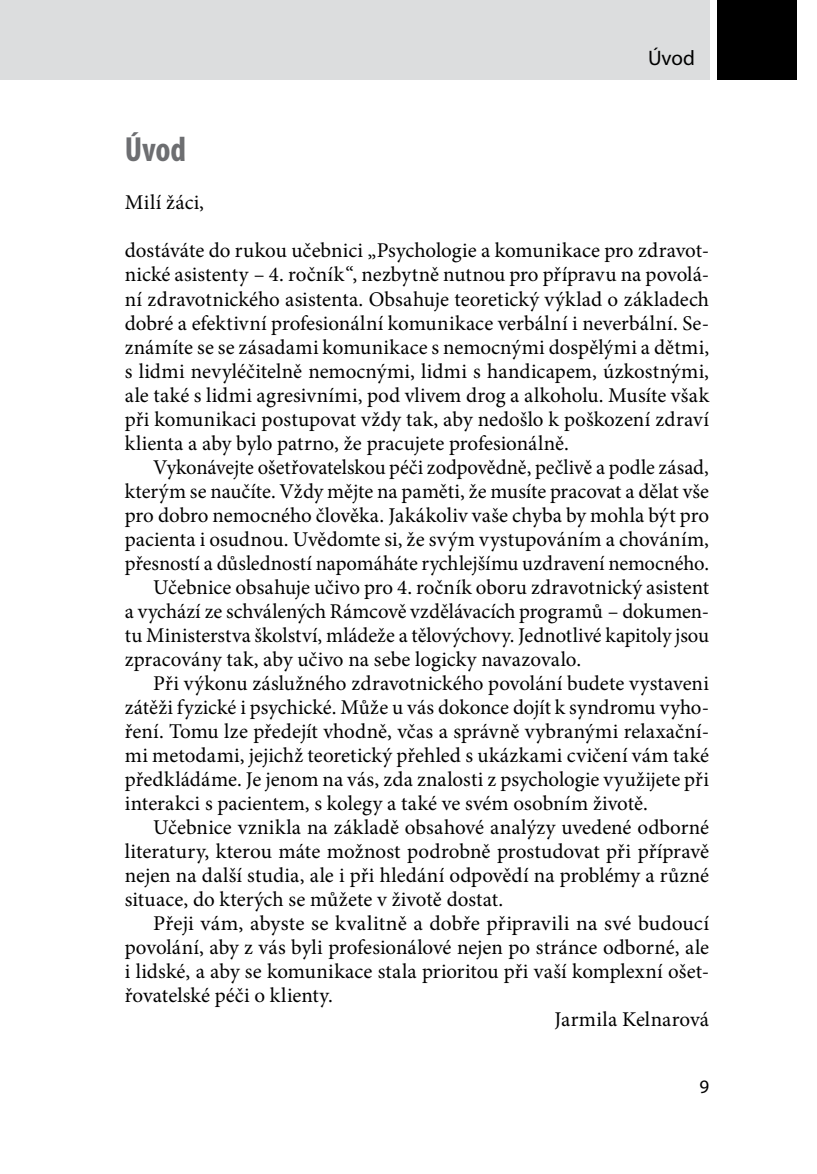
<style>
.page{position:relative;width:817px;height:1174px;background:#fff}
.page>*{position:absolute;margin:0;border:0;box-sizing:border-box;transform-origin:0 0}
._1_nadpis{font:700 condensed 35px "Myriad Pro";color:#6d6e71}
.text{font:21px/24px "Minion Pro";color:#000;text-align:justify}
.text_1__odstavec{font:21px/24px "Minion Pro";color:#000;text-align:justify}
.t1{font:21px "Myriad Pro";color:#000}
.t2{font:19px "Myriad Pro";color:#000}
</style>
<div class="page">
<div style="left:717px;top:0;width:80px;height:79px;background:#000"></div>
<div style="left:0;top:0;width:709px;height:79px;background:#dcddde"></div>
<p class="t1" style="left:648px;top:45px;width:48px">Úvod</p>
<p class="_1_nadpis" style="left:125px;top:128px;width:63px">Úvod</p>
<p class="text_1__odstavec" style="left:125px;top:191px;width:81px">Milí žáci,</p>
<p class="text_1__odstavec" style="left:125px;top:239px;width:585px">dostáváte do rukou učebnici „Psychologie a komunikace pro zdravot&shy;nické asistenty – 4. ročník“, nezbytně nutnou pro přípravu na povolá&shy;ní zdravotnického asistenta. Obsahuje teoretický výklad o základech dobré a efektivní profesionální komunikace verbální i neverbální. Se&shy;známíte se se zásadami komunikace s nemocnými dospělými a dětmi, s lidmi nevyléčitelně nemocnými, lidmi s handicapem, úzkostnými, ale také s lidmi agresivními, pod vlivem drog a alkoholu. Musíte však při komunikaci postupovat vždy tak, aby nedošlo k poškození zdraví klienta a aby bylo patrno, že pracujete profesionálně.</p>
<p class="text" style="left:125px;top:455px;width:585px;text-indent:28px">Vykonávejte ošetřovatelskou péči zodpovědně, pečlivě a podle zásad, kterým se naučíte. Vždy mějte na paměti, že musíte pracovat a dělat vše pro dobro nemocného člověka. Jakákoliv vaše chyba by mohla být pro pacienta i osudnou. Uvědomte si, že svým vystupováním a chováním, přesností a důsledností napomáháte rychlejšímu uzdravení nemocného.</p>
<p class="text" style="left:125px;top:575px;width:585px;text-indent:28px">Učebnice obsahuje učivo pro 4. ročník oboru zdravotnický asistent a vychází ze schválených Rámcově vzdělávacích programů – dokumen&shy;tu Ministerstva školství, mládeže a tělovýchovy. Jednotlivé kapitoly jsou zpracovány tak, aby učivo na sebe logicky navazovalo.</p>
<p class="text" style="left:125px;top:671px;width:585px;text-indent:28px">Při výkonu záslužného zdravotnického povolání budete vystaveni zátěži fyzické i psychické. Může u vás dokonce dojít k syndromu vyho&shy;ření. Tomu lze předejít vhodně, včas a správně vybranými relaxační&shy;mi metodami, jejichž teoretický přehled s ukázkami cvičení vám také předkládáme. Je jenom na vás, zda znalosti z psychologie využijete při interakci s pacientem, s kolegy a také ve svém osobním životě.</p>
<p class="text" style="left:125px;top:815px;width:585px;text-indent:28px">Učebnice vznikla na základě obsahové analýzy uvedené odborné literatury, kterou máte možnost podrobně prostudovat při přípravě nejen na další studia, ale i při hledání odpovědí na problémy a různé situace, do kterých se můžete v životě dostat.</p>
<p class="text" style="left:125px;top:911px;width:585px;text-indent:28px">Přeji vám, abyste se kvalitně a dobře připravili na své budoucí povolání, aby z vás byli profesionálové nejen po stránce odborné, ale i lidské, a aby se komunikace stala prioritou při vaší komplexní ošet&shy;řovatelské péči o klienty.</p>
<p class="text" style="left:554px;top:1007px;width:156px">Jarmila Kelnarová</p>
<p class="t2" style="left:699px;top:1074px;width:11px">9</p>
</div>
